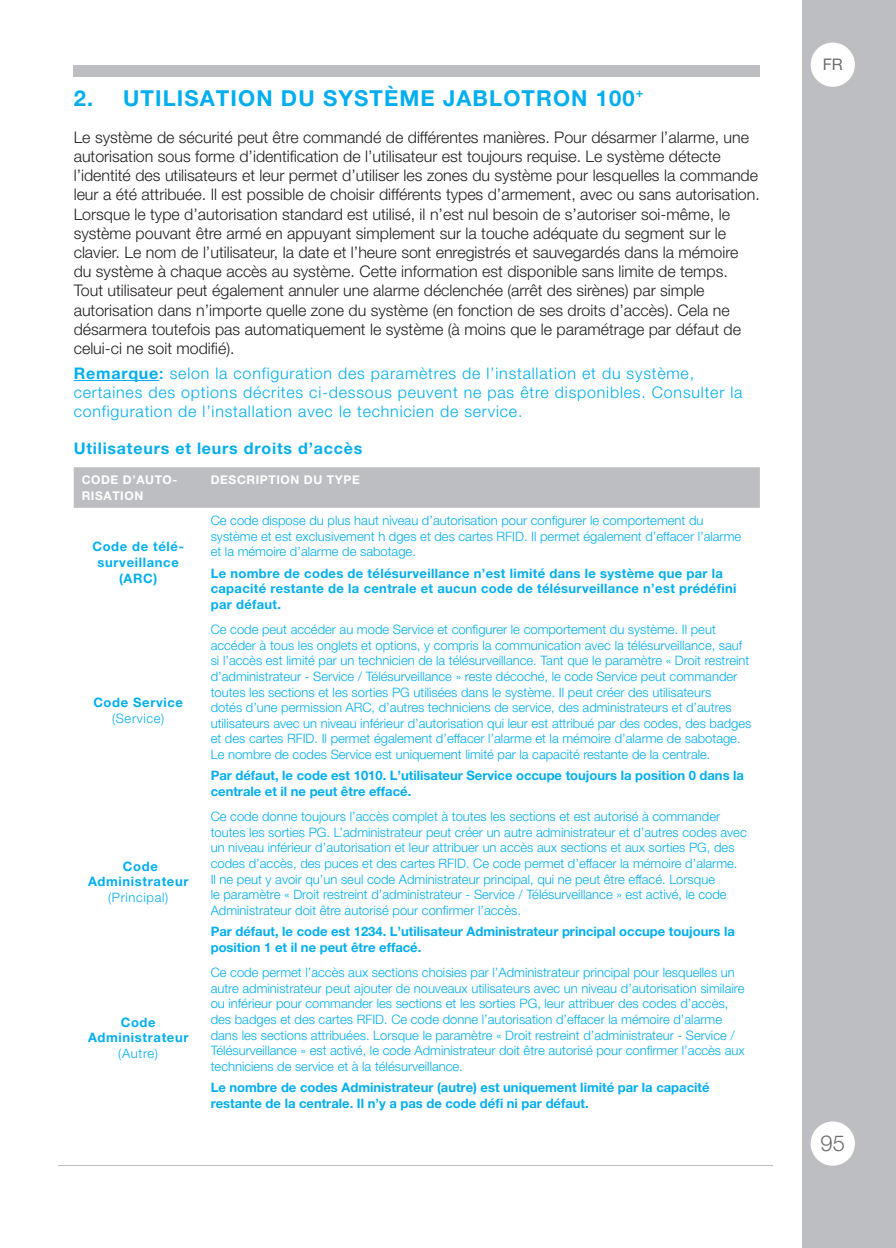
<style>
.page{position:relative;width:896px;height:1248px;background:#fff}
.page>*{position:absolute;margin:0;border:0;box-sizing:border-box;transform-origin:0 0}
.t1{font:700 22px "Helvetica Neue LT Pro";letter-spacing:.05em;color:#00aeef}
.t2{font:300 22px "Helvetica Neue LT Pro";color:#6c6d70}
.t3{font:300 16px/19.2px "Helvetica Neue LT Pro";color:#231f20}
.t4{font:300 16px/19.2px "Helvetica Neue LT Pro";letter-spacing:.05em;color:#00aeef}
.t5{font:700 16px "Helvetica Neue LT Pro";letter-spacing:.05em;color:#00aeef}
.t6{font:16px "Helvetica Neue LTCYR";color:#6c6d70}
.t7{font:300 13px/15.6px "Helvetica Neue LT Pro";color:#00aeef}
.t8{font:700 13px/15.6px "Helvetica Neue LT Pro";color:#00aeef}
.t9{font:700 13px/15.6px "Helvetica Neue LT Pro";letter-spacing:.025em;color:#00aeef}
.t10{font:700 13px/15.6px "Helvetica Neue LT Pro";letter-spacing:.05em;color:#00aeef;text-align:center}
.t11{font:300 13px "Helvetica Neue LT Pro";letter-spacing:.05em;color:#00aeef}
.t12{font:700 12px/16px "Helvetica Neue LT Pro";letter-spacing:.05em;color:#fff}
.s1{font-weight:700}
.s2{font-weight:500}
</style>
<div class="page">
<div style="left:802px;top:0;width:94px;height:1247px;background:#bdbec1"></div>
<div style="left:811px;top:44px;width:43px;height:42px;background:#fff;border-radius:50%"></div>
<div style="left:810px;top:43px;width:45px;height:44px;border:2px solid #fff;border-radius:50%"></div>
<div style="left:810px;top:1121px;width:45px;height:44px;background:#fff;border-radius:50%"></div>
<hr style="left:74px;top:380px;width:85px;height:1px;background:#00aeef">
<div style="left:74px;top:467px;width:686px;height:41px;background:#bdbec1"></div>
<div style="left:74px;top:65px;width:686px;height:12px;background:#bdbec1"></div>
<h1 class="t1" style="left:74px;top:91px;width:571px">2. UTILISATION DU SYSTÈME JABLOTRON 100<sup>+</sup></h1>
<p class="t3" style="left:74px;top:129px;width:687px">Le système de sécurité peut être commandé de différentes manières. Pour désarmer l’alarme, une autorisation sous forme d’identification de l’utilisateur est toujours requise. Le système détecte l’identité des utilisateurs et leur permet d’utiliser les zones du système pour lesquelles la commande leur a été attribuée. Il est possible de choisir différents types d’armement, avec ou sans autorisation.<br>Lorsque le type d’autorisation standard est utilisé, il n’est nul besoin de s’autoriser soi-même, le système pouvant être armé en appuyant simplement sur la touche adéquate du segment sur le clavier. Le nom de l’utilisateur, la date et l’heure sont enregistrés et sauvegardés dans la mémoire du système à chaque accès au système. Cette information est disponible sans limite de temps.<br>Tout utilisateur peut également annuler une alarme déclenchée (arrêt des sirènes) par simple autorisation dans n’importe quelle zone du système (en fonction de ses droits d’accès). Cela ne désarmera toutefois pas automatiquement le système (à moins que le paramétrage par défaut de celui-ci ne soit modifié).</p>
<p class="t4" style="left:74px;top:365px;width:670px"><span class="s1">Remarque</span><span class="s2">:</span> selon la configuration des paramètres de l’installation et du système, certaines des options décrites ci-dessous peuvent ne pas être disponibles. Consulter la configuration de l’installation avec le technicien de service.</p>
<p class="t5" style="left:74px;top:442px;width:290px">Utilisateurs et leurs droits d’accès</p>
<p class="t12" style="left:82px;top:473px;width:97px">CODE D’AUTO-<br>RISATION</p>
<p class="t12" style="left:211px;top:473px;width:151px">DESCRIPTION DU TYPE</p>
<p class="t10" style="left:92px;top:540px;width:93px">Code de télé&shy;surveillance (ARC)</p>
<p class="t10" style="left:93px;top:696px;width:91px">Code Service</p>
<p class="t11" style="left:112px;top:713px;width:54px">(Service)</p>
<p class="t10" style="left:88px;top:859px;width:102px">Code<br>Administrateur</p>
<p class="t11" style="left:108px;top:892px;width:62px">(Principal)</p>
<p class="t10" style="left:88px;top:1015px;width:102px">Code<br>Administrateur</p>
<p class="t7" style="left:118px;top:1046px;width:41px">(Autre)</p>
<p class="t7" style="left:211px;top:514px;width:532px">Ce code dispose du plus haut niveau d’autorisation pour configurer le comportement du système et est exclusivement h dges et des cartes RFID. Il permet également d’effacer l’alarme et la mémoire d’alarme de sabotage.</p>
<p class="t9" style="left:211px;top:566px;width:527px">Le nombre de codes de télésurveillance n’est limité dans le système que par la capacité restante de la centrale et aucun code de télésurveillance n’est prédéfini par défaut.</p>
<p class="t7" style="left:211px;top:623px;width:542px">Ce code peut accéder au mode Service et configurer le comportement du système. Il peut accéder à tous les onglets et options, y compris la communication avec la télésurveillance, sauf si l’accès est limité par un technicien de la télésurveillance. Tant que le paramètre « Droit restreint d’administrateur - Service / Télésurveillance » reste décoché, le code Service peut commander toutes les sections et les sorties PG utilisées dans le système. Il peut créer des utilisateurs<br>dotés d’une permission ARC, d’autres techniciens de service, des administrateurs et d’autres utilisateurs avec un niveau inférieur d’autorisation qui leur est attribué par des codes, des badges et des cartes RFID. Il permet également d’effacer l’alarme et la mémoire d’alarme de sabotage.<br>Le nombre de codes Service est uniquement limité par la capacité restante de la centrale.</p>
<p class="t8" style="left:211px;top:769px;width:535px">Par défaut, le code est 1010. L’utilisateur Service occupe toujours la position 0 dans la centrale et il ne peut être effacé.</p>
<p class="t7" style="left:211px;top:810px;width:537px">Ce code donne toujours l’accès complet à toutes les sections et est autorisé à commander toutes les sorties PG. L’administrateur peut créer un autre administrateur et d’autres codes avec un niveau inférieur d’autorisation et leur attribuer un accès aux sections et aux sorties PG, des codes d’accès, des puces et des cartes RFID. Ce code permet d’effacer la mémoire d’alarme.<br>Il ne peut y avoir qu’un seul code Administrateur principal, qui ne peut être effacé. Lorsque<br>le paramètre « Droit restreint d’administrateur - Service / Télésurveillance » est activé, le code Administrateur doit être autorisé pour confirmer l’accès.</p>
<p class="t8" style="left:211px;top:925px;width:526px">Par défaut, le code est 1234. L’utilisateur Administrateur principal occupe toujours la position 1 et il ne peut être effacé.</p>
<p class="t7" style="left:211px;top:966px;width:535px">Ce code permet l’accès aux sections choisies par l’Administrateur principal pour lesquelles un autre administrateur peut ajouter de nouveaux utilisateurs avec un niveau d’autorisation similaire ou inférieur pour commander les sections et les sorties PG, leur attribuer des codes d’accès, des badges et des cartes RFID. Ce code donne l’autorisation d’effacer la mémoire d’alarme dans les sections attribuées. Lorsque le paramètre « Droit restreint d’administrateur - Service / Télésurveillance » est activé, le code Administrateur doit être autorisé pour confirmer l’accès aux techniciens de service et à la télésurveillance.</p>
<p class="t8" style="left:211px;top:1080px;width:500px">Le nombre de codes Administrateur (autre) est uniquement limité par la capacité restante de la centrale. Il n’y a pas de code défi ni par défaut.</p>
<p class="t6" style="left:822px;top:59px;width:22px">FR</p>
<h1 class="t2" style="left:820px;top:1135px;width:26px">95</h1>
</div>
